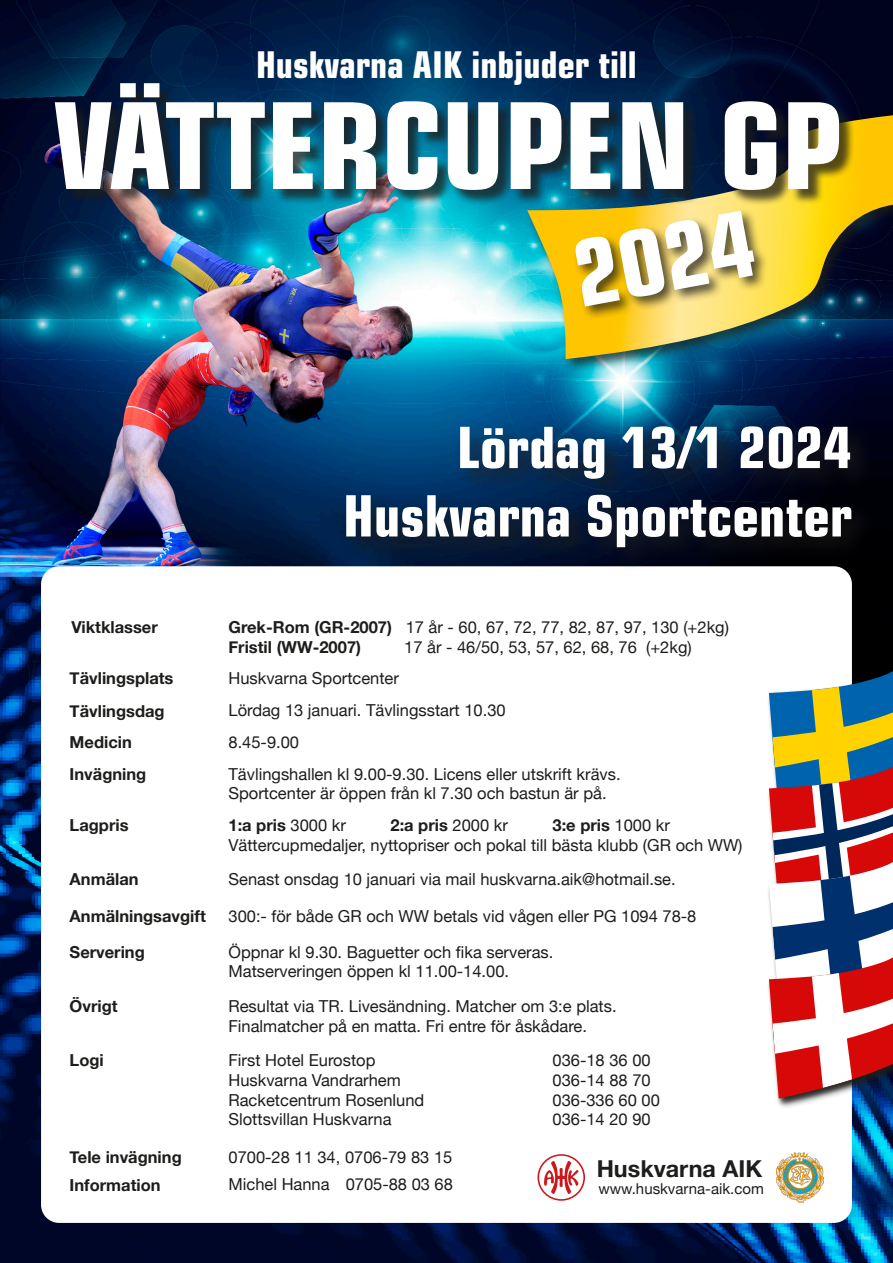
<style>
.page{position:relative;width:893px;height:1263px;background:#fff}
.page>*{position:absolute;margin:0;border:0;box-sizing:border-box;transform-origin:0 0}
.t1{font:700 condensed 119.85px "Eurostile LT Std";color:#fff}
.t2{font:700 condensed 91.2px "Eurostile LT Std";color:#fff}
.t3{font:700 condensed 57px/68.4px "Eurostile LT Std";color:#fff;text-align:right}
.t4{font:700 condensed 36.9px "Eurostile LT Std";color:#fff}
.t5{font:700 23.4px "Helvetica Neue";color:#1d1d1b}
.t6{font:16.5px/19.8px "Helvetica Neue";color:#1d1d1b}
.t7{font:700 16.5px "Helvetica Neue";color:#1d1d1b}
.t8{font:15px "Helvetica Neue";color:#1d1d1b}
.s1{font-weight:700}
.s2{font-weight:400}
</style>
<div class="page">
<img style="left:0;top:0;width:893px;height:1263px">
<div style="left:41px;top:566px;width:811px;height:657px;background:#fff;border-radius:18px"></div>
<svg style="left:537px;top:1154px;width:48px;height:47px"></svg>
<div style="left:767px;top:913px;width:126px;height:197px;background:#1d1d1b;opacity:.75"></div>
<svg style="left:769px;top:629px;width:124px;height:469px"></svg>
<div style="left:341px;top:421px;width:535px;height:152px;background:#1d1d1b;opacity:.75"></div>
<div style="left:525px;top:109px;width:368px;height:265px;background:#1d1d1b;opacity:.75"></div>
<svg style="left:527px;top:115px;width:366px;height:244px;background:#7a8647"></svg>
<div style="left:573px;top:208px;width:196px;height:113px;background:#1d1d1b;opacity:.75"></div>
<div style="left:56px;top:85px;width:799px;height:121px;background:#1d1d1b;opacity:.75"></div>
<img style="left:776px;top:1153px;width:47px;height:49px">
<h3 class="t4" style="left:256px;top:43px;width:382px">Huskvarna AIK inbjuder till</h3>
<h1 class="t1" style="left:53px;top:73px;width:790px">VÄTTERCUPEN GP</h1>
<h2 class="t2" style="left:565px;top:220px;width:184px;rotate:-10deg">2024</h2>
<h3 class="t3" style="left:343px;top:413px;width:510px">Lördag 13/1 2024<br>Huskvarna Sportcenter</h3>
<p class="t7" style="left:71px;top:614px;width:88px">Viktklasser</p>
<p class="t6" style="left:228px;top:618px;width:502px"><span class="s1">Grek-Rom (GR-2007)</span> 17 år - 60, 67, 72, 77, 82, 87, 97, 130 (+2kg)<br><span class="s1">Fristil (WW-2007)</span></p>
<p class="t6" style="left:404px;top:638px;width:289px">17 år - 46/50, 53, 57, 62, 68, 76 (+2kg)</p>
<p class="t7" style="left:70px;top:665px;width:105px">Tävlingsplats</p>
<p class="t6" style="left:228px;top:669px;width:172px">Huskvarna Sportcenter</p>
<p class="t7" style="left:70px;top:698px;width:97px">Tävlingsdag</p>
<p class="t6" style="left:228px;top:702px;width:279px">Lördag 13 januari. Tävlingsstart 10.30</p>
<p class="t7" style="left:70px;top:729px;width:64px">Medicin</p>
<p class="t6" style="left:228px;top:733px;width:72px">8.45-9.00</p>
<p class="t7" style="left:70px;top:761px;width:78px">Invägning</p>
<p class="t6" style="left:228px;top:765px;width:394px">Tävlingshallen kl 9.00-9.30. Licens eller utskrift krävs.<br>Sportcenter är öppen från kl 7.30 och bastun är på.</p>
<p class="t7" style="left:70px;top:812px;width:60px">Lagpris</p>
<p class="t7" style="left:228px;top:812px;width:119px">1:a pris <span class="s2">3000 kr</span></p>
<p class="t7" style="left:390px;top:812px;width:119px">2:a pris <span class="s2">2000 kr</span></p>
<p class="t6" style="left:228px;top:816px;width:516px;text-indent:324px"><span class="s1">3:e pris</span> 1000 kr<br>Vättercupmedaljer, nyttopriser och pokal till bästa klubb (GR och WW)</p>
<p class="t7" style="left:70px;top:866px;width:71px">Anmälan</p>
<p class="t6" style="left:228px;top:870px;width:449px">Senast onsdag 10 januari via mail huskvarna.aik@hotmail.se.</p>
<p class="t7" style="left:70px;top:903px;width:138px">Anmälningsavgift</p>
<p class="t6" style="left:228px;top:907px;width:469px">300:- för både GR och WW betals vid vågen eller PG 1094 78-8</p>
<p class="t7" style="left:70px;top:939px;width:77px">Servering</p>
<p class="t6" style="left:228px;top:943px;width:326px">Öppnar kl 9.30. Baguetter och fika serveras.<br>Matserveringen öppen kl 11.00-14.00.</p>
<p class="t7" style="left:70px;top:993px;width:49px">Övrigt</p>
<p class="t6" style="left:228px;top:997px;width:390px">Resultat via TR. Livesändning. Matcher om 3:e plats.<br>Finalmatcher på en matta. Fri entre för åskådare.</p>
<p class="t7" style="left:70px;top:1047px;width:36px">Logi</p>
<p class="t6" style="left:228px;top:1051px;width:148px">First Hotel Eurostop</p>
<p class="t6" style="left:552px;top:1051px;width:100px">036-18 36 00</p>
<p class="t6" style="left:228px;top:1071px;width:174px">Huskvarna Vandrarhem</p>
<p class="t6" style="left:552px;top:1071px;width:100px">036-14 88 70</p>
<p class="t6" style="left:228px;top:1091px;width:197px">Racketcentrum Rosenlund</p>
<p class="t6" style="left:552px;top:1091px;width:109px">036-336 60 00</p>
<p class="t6" style="left:228px;top:1110px;width:165px">Slottsvillan Huskvarna</p>
<p class="t6" style="left:552px;top:1110px;width:100px">036-14 20 90</p>
<p class="t7" style="left:70px;top:1144px;width:114px">Tele invägning</p>
<p class="t6" style="left:228px;top:1148px;width:225px">0700-28 11 34, 0706-79 83 15</p>
<p class="t7" style="left:70px;top:1172px;width:92px">Information</p>
<p class="t6" style="left:228px;top:1175px;width:226px">Michel Hanna 0705-88 03 68</p>
<h3 class="t5" style="left:597px;top:1150px;width:167px">Huskvarna AIK</h3>
<p class="t8" style="left:598px;top:1178px;width:167px">www.huskvarna-aik.com</p>
</div>
